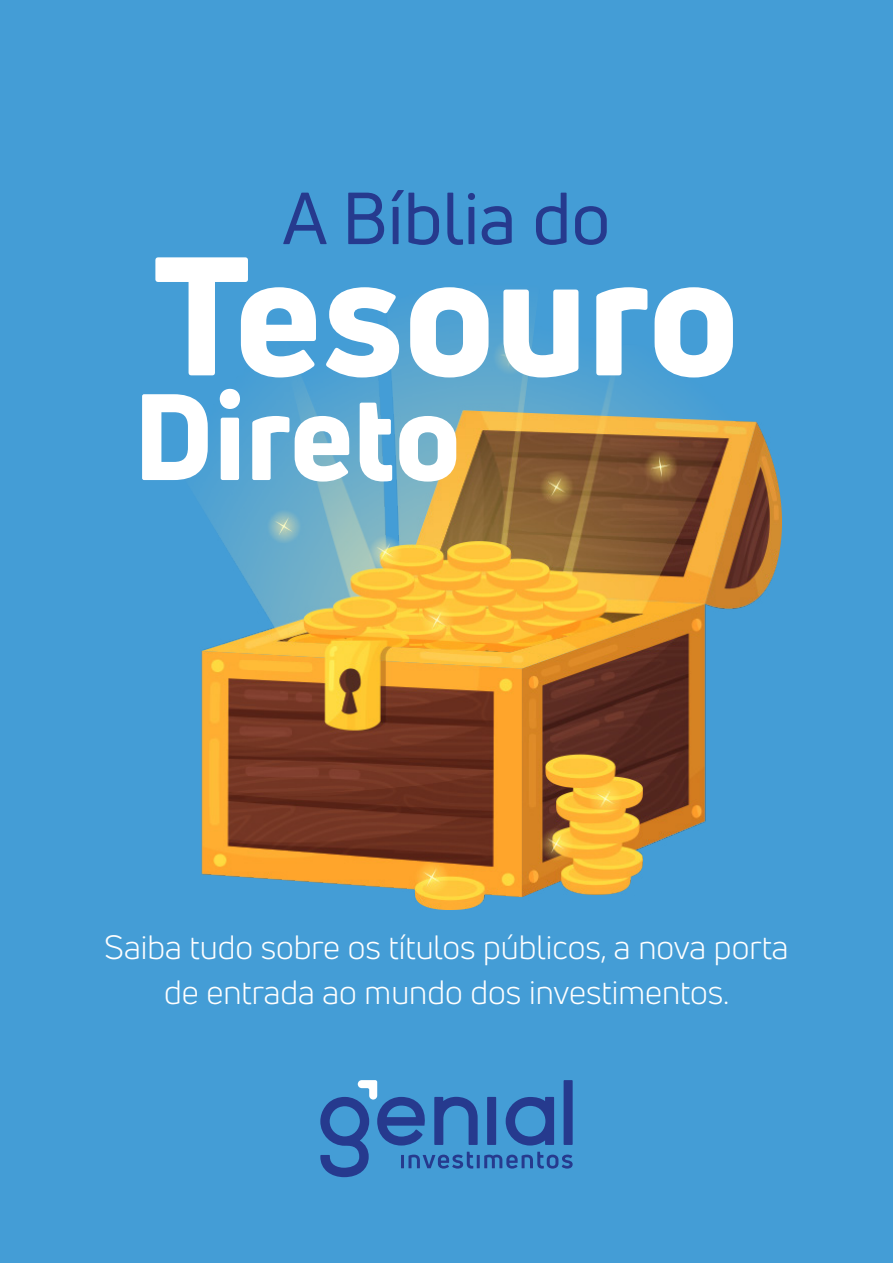
<style>
.page{position:relative;width:893px;height:1263px;background:#449dd6}
.page>*{position:absolute;margin:0;border:0;box-sizing:border-box;transform-origin:0 0}
.Capa_Titulo{font:800 165px "Uni Neue";color:#fff}
.Capa_Titulo-2{font:800 120px "Uni Neue";color:#fff}
.Capa_Titulo-3{font:72px "Uni Neue";color:#263a8e}
.Capa_Subtitulo{font:33px/45px "Uni Neue";color:#fff;text-align:center}
</style>
<div class="page">
<img style="left:200px;top:318px;width:581px;height:592px">
<svg style="left:320px;top:1080px;width:253px;height:97px"></svg>
<p class="Capa_Titulo-3" style="left:283px;top:174px;width:329px">A Bíblia do</p>
<p class="Capa_Titulo" style="left:153px;top:205px;width:588px">Tesouro</p>
<p class="Capa_Titulo-2" style="left:133px;top:356px;width:329px">Direto</p>
<p class="Capa_Subtitulo" style="left:104px;top:924px;width:686px">Saiba tudo sobre os títulos públicos, a nova porta de entrada ao mundo dos investimentos.</p>
</div>
